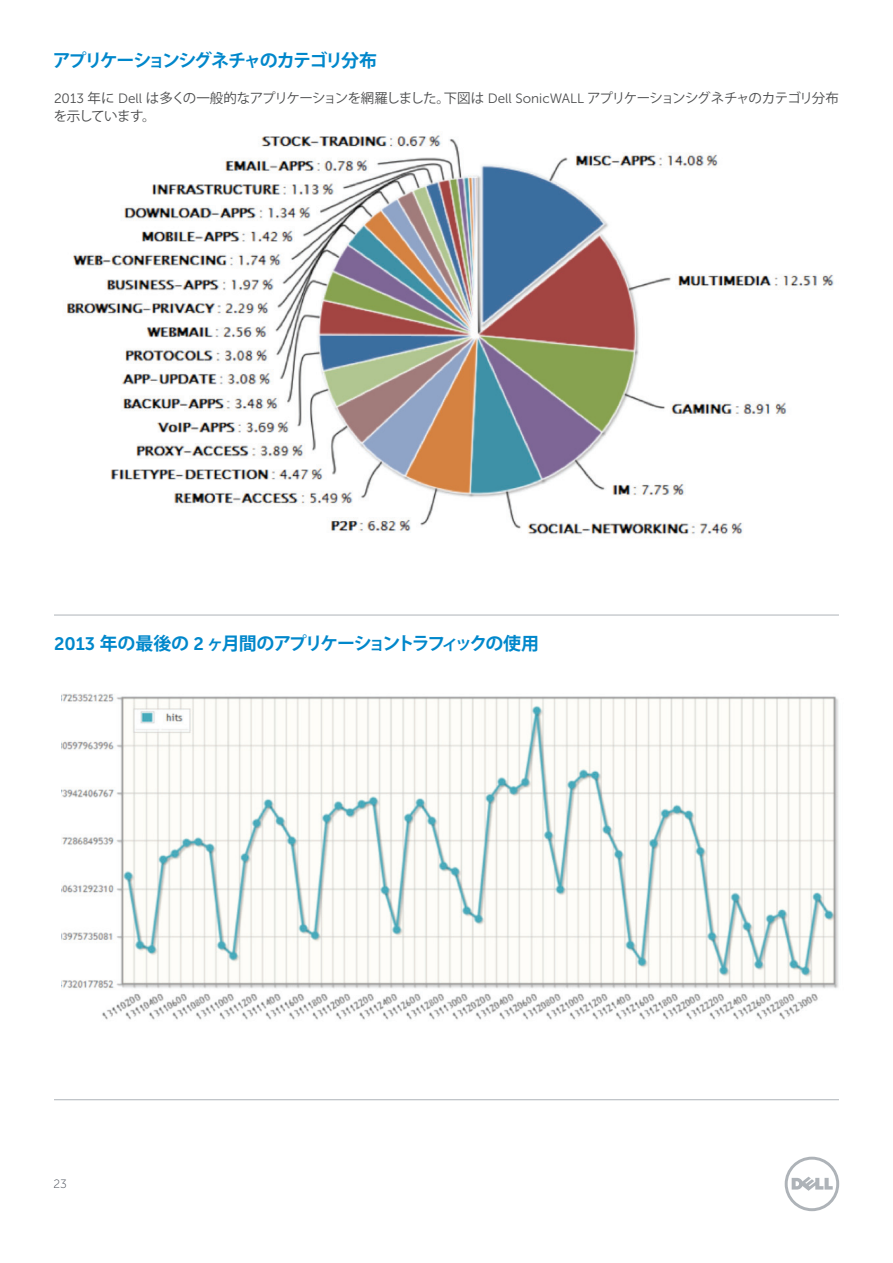
<style>
.page{position:relative;width:893px;height:1263px;background:#fff}
.page>*{position:absolute;margin:0;border:0;box-sizing:border-box;transform-origin:0 0}
.t1{font:700 18px "Koz Go Pro";letter-spacing:-.11em;color:#0087cb}
.t2{font:13.5px/18px "Koz Go Pro";letter-spacing:-.05em;color:#4b4c4d}
.t3{font:12px "Museo Sans For Dell 100";color:#3e444f}
.s1{font-family:"Museo Sans For Dell 300"}
.s2{font-family:"Museo Sans For Dell 700";font-weight:400}
</style>
<div class="page">
<img style="left:67px;top:135px;width:767px;height:400px">
<img style="left:62px;top:693px;width:777px;height:327px">
<hr style="left:54px;top:615px;width:785px;height:1px;background:#aeb3b8">
<hr style="left:54px;top:1099px;width:785px;height:1px;background:#aeb3b8">
<svg style="left:785px;top:1157px;width:54px;height:54px"></svg>
<h1 class="t1" style="left:53px;top:49px;width:326px">アプリケーションシグネチャのカテゴリ分布</h1>
<p class="t2" style="left:54px;top:89px;width:787px"><span class="s1">2013</span> 年に <span class="s1">Dell</span> は多くの一般的なアプリケーションを網羅しました。下図は <span class="s1">Dell SonicWALL</span> アプリケーションシグネチャのカテゴリ分布を示しています。</p>
<h1 class="t1" style="left:54px;top:632px;width:487px"><span class="s2">2013</span> 年の最後の <span class="s2">2</span> ヶ月間のアプリケーショントラフィックの使用</h1>
<p class="t3" style="left:53px;top:1178px;width:15px">23</p>
</div>
